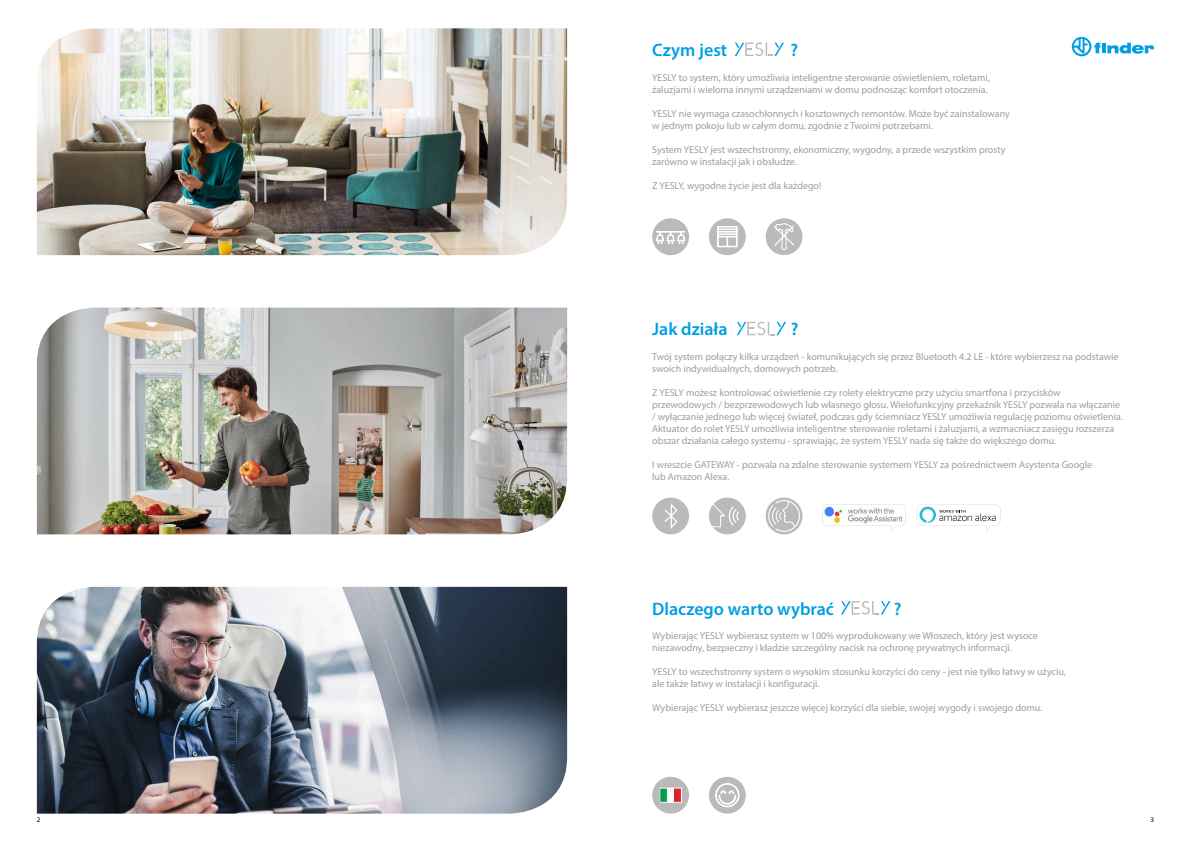
<style>
.page{position:relative;width:1191px;height:842px;background:#fff}
.page>*{position:absolute;margin:0;border:0;box-sizing:border-box;transform-origin:0 0}
.t1{font:600 18px "Myriad Pro";color:#009fe3}
.t2{font:10px/12px "Myriad Pro";color:#9d9d9c}
.t3{font:7px "Myriad Pro";color:#000}
</style>
<div class="page">
<svg style="left:1071px;top:37px;width:83px;height:19px"></svg>
<img style="left:37px;top:28px;width:530px;height:227px">
<img style="left:37px;top:308px;width:530px;height:226px">
<img style="left:37px;top:587px;width:530px;height:227px">
<svg style="left:734px;top:43px;width:50px;height:13px"></svg>
<svg style="left:737px;top:322px;width:49px;height:13px"></svg>
<svg style="left:841px;top:601px;width:49px;height:13px"></svg>
<svg style="left:917px;top:504px;width:83px;height:27px"></svg>
<svg style="left:822px;top:504px;width:83px;height:27px"></svg>
<img style="left:824px;top:506px;width:78px;height:17px">
<div style="left:652px;top:218px;width:37px;height:37px;background:#bababa;border-radius:50%"></div>
<svg style="left:656px;top:231px;width:29px;height:13px"></svg>
<div style="left:709px;top:218px;width:37px;height:37px;background:#bababa;border-radius:50%"></div>
<svg style="left:717px;top:226px;width:20px;height:21px"></svg>
<div style="left:718px;top:229px;width:19px;height:3px;background:#bababa;border:1px solid #fff"></div>
<div style="left:765px;top:218px;width:37px;height:37px;background:#bababa;border-radius:50%"></div>
<svg style="left:774px;top:223px;width:20px;height:27px"></svg>
<div style="left:652px;top:497px;width:37px;height:37px;background:#bababa;border-radius:50%"></div>
<svg style="left:664px;top:503px;width:13px;height:26px"></svg>
<div style="left:709px;top:497px;width:37px;height:37px;background:#bababa;border-radius:50%"></div>
<svg style="left:711px;top:503px;width:28px;height:25px"></svg>
<svg style="left:765px;top:497px;width:37px;height:37px"></svg>
<svg style="left:767px;top:499px;width:33px;height:33px"></svg>
<div style="left:652px;top:777px;width:37px;height:37px;background:#bababa;border-radius:50%"></div>
<div style="left:660px;top:788px;width:7px;height:14px;background:#089a4e"></div>
<div style="left:667px;top:788px;width:7px;height:14px;background:#fdfdfd"></div>
<div style="left:674px;top:788px;width:7px;height:14px;background:#d6252a"></div>
<div style="left:659px;top:788px;width:22px;height:14px;border:1px solid #fff"></div>
<div style="left:709px;top:777px;width:37px;height:37px;background:#bababa;border-radius:50%"></div>
<svg style="left:715px;top:783px;width:24px;height:24px"></svg>
<h1 class="t1" style="left:652px;top:39px;width:77px">Czym jest</h1>
<h1 class="t1" style="left:790px;top:39px;width:9px">?</h1>
<p class="t2" style="left:652px;top:71px;width:339px">YESLY to system, który umożliwia inteligentne sterowanie oświetleniem, roletami, żaluzjami i wieloma innymi urządzeniami w domu podnosząc komfort otoczenia.</p>
<p class="t2" style="left:652px;top:107px;width:359px">YESLY nie wymaga czasochłonnych i kosztownych remontów. Może być zainstalowany w jednym pokoju lub w całym domu, zgodnie z Twoimi potrzebami.</p>
<p class="t2" style="left:652px;top:143px;width:355px">System YESLY jest wszechstronny, ekonomiczny, wygodny, a przede wszystkim prosty zarówno w instalacji jak i obsłudze.</p>
<p class="t2" style="left:652px;top:179px;width:171px">Z YESLY, wygodne życie jest dla każdego!</p>
<h1 class="t1" style="left:652px;top:318px;width:77px">Jak działa</h1>
<h1 class="t1" style="left:791px;top:318px;width:9px">?</h1>
<p class="t2" style="left:652px;top:350px;width:468px">Twój system połączy kilka urządzeń - komunikujących się przez Bluetooth 4.2 LE - które wybierzesz na podstawie swoich indywidualnych, domowych potrzeb.</p>
<p class="t2" style="left:652px;top:386px;width:472px">Z YESLY możesz kontrolować oświetlenie czy rolety elektryczne przy użyciu smartfona i przycisków przewodowych / bezprzewodowych lub własnego głosu. Wielofunkcyjny przekaźnik YESLY pozwala na włączanie / wyłączanie jednego lub więcej świateł, podczas gdy ściemniacz YESLY umożliwia regulację poziomu oświetlenia.<br>Aktuator do rolet YESLY umożliwia inteligentne sterowanie roletami i żaluzjami, a wzmacniacz zasięgu rozszerza obszar działania całego systemu - sprawiając, że system YESLY nada się także do większego domu.</p>
<p class="t2" style="left:652px;top:458px;width:441px">I wreszcie GATEWAY - pozwala na zdalne sterowanie systemem YESLY za pośrednictwem Asystenta Google lub Amazon Alexa.</p>
<h1 class="t1" style="left:652px;top:597px;width:183px">Dlaczego warto wybrać</h1>
<h1 class="t1" style="left:893px;top:597px;width:9px">?</h1>
<p class="t2" style="left:652px;top:629px;width:387px">Wybierając YESLY wybierasz system w 100% wyprodukowany we Włoszech, który jest wysoce niezawodny, bezpieczny i kładzie szczególny nacisk na ochronę prywatnych informacji.</p>
<p class="t2" style="left:652px;top:665px;width:415px">YESLY to wszechstronny system o wysokim stosunku korzyści do ceny - jest nie tylko łatwy w użyciu, ale także łatwy w instalacji i konfiguracji.</p>
<p class="t2" style="left:652px;top:701px;width:392px">Wybierając YESLY wybierasz jeszcze więcej korzyści dla siebie, swojej wygody i swojego domu.</p>
<p class="t3" style="left:37px;top:815px;width:5px">2</p>
<p class="t3" style="left:1150px;top:815px;width:5px">3</p>
</div>
